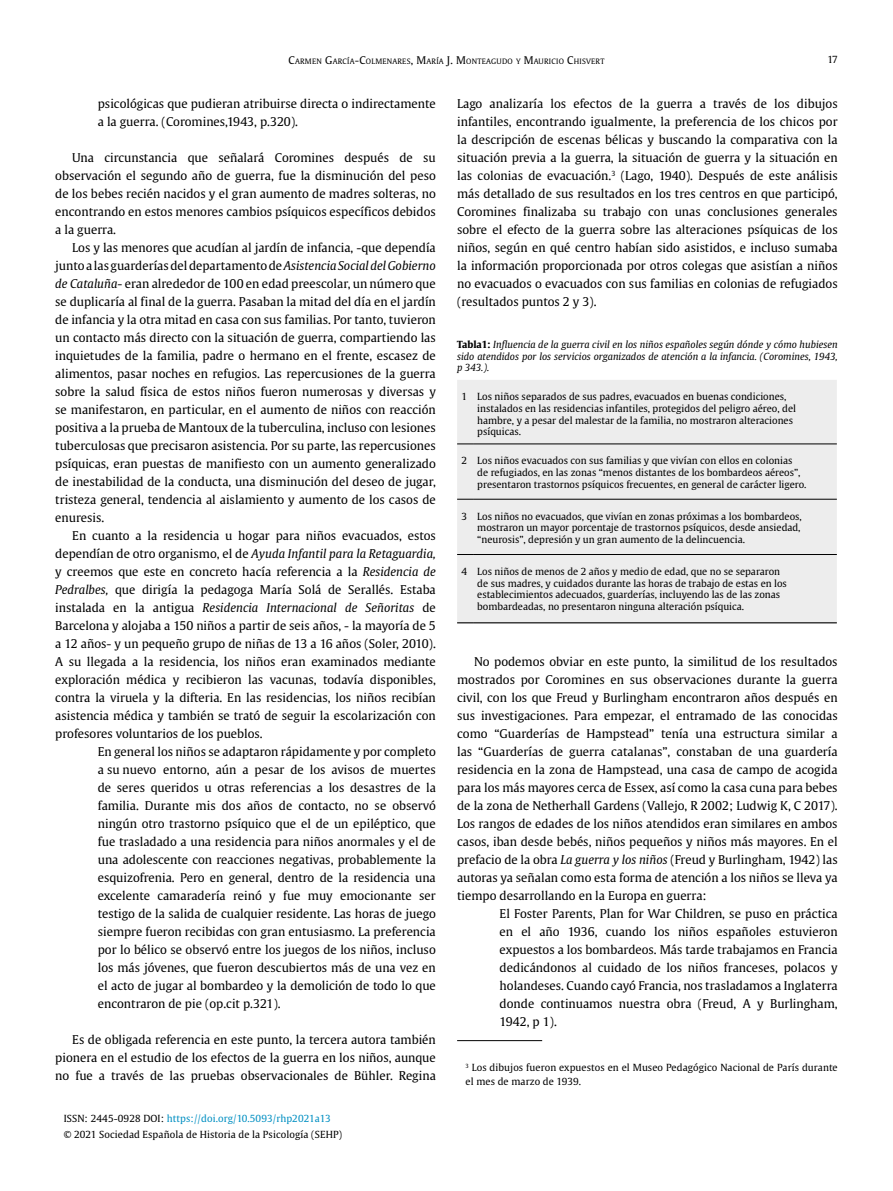
<style>
.page{position:relative;width:893px;height:1191px;background:#fff}
.page>*{position:absolute;margin:0;border:0;box-sizing:border-box;transform-origin:0 0}
.t1{font:12px/18px "Gulliver";color:#000;text-align:justify}
.t2{font:9.75px/11.7px "Gulliver";color:#000}
.t3{font:italic 9.75px/11.7px "Gulliver";color:#000;text-align:justify}
.t4{font:7.35px "Gulliver";letter-spacing:.035em;color:#000}
.s1{font-size:10.5px}
.s2{font-style:italic}
.s3{color:#008fc2}
.s4{font-weight:700;font-style:normal}
</style>
<div class="page">
<hr style="left:457px;top:1040px;width:85px;height:1px;background:#000">
<div style="left:457px;top:380px;width:380px;height:242px;background:#ededed"></div>
<svg style="left:457px;top:622px;width:16px;height:1px"></svg>
<hr style="left:473px;top:622px;width:364px;height:1px;background:#000">
<svg style="left:457px;top:554px;width:16px;height:1px"></svg>
<hr style="left:473px;top:554px;width:364px;height:1px;background:#000">
<svg style="left:457px;top:499px;width:16px;height:1px"></svg>
<hr style="left:473px;top:499px;width:364px;height:1px;background:#000">
<svg style="left:457px;top:443px;width:16px;height:1px"></svg>
<hr style="left:473px;top:443px;width:364px;height:1px;background:#000">
<p class="t4" style="left:288px;top:56px;width:318px"><span class="s1">C</span>ARMEN <span class="s1">G</span>ARCÍA<span class="s1">-C</span>OLMENARES<span class="s1">, M</span>ARÍA <span class="s1">J. M</span>ONTEAGUDO Y <span class="s1">M</span>AURICIO <span class="s1">C</span>HISVERT</p>
<p class="t2" style="left:827px;top:54px;width:12px">17</p>
<p class="t1" style="left:98px;top:95px;width:340px">psicológicas que pudieran atribuirse directa o indirectamente a la guerra. (Coromines,1943, p.320).</p>
<p class="t1" style="left:55px;top:149px;width:382px;text-indent:17px">Una circunstancia que señalará Coromines después de su observación el segundo año de guerra, fue la disminución del peso de los bebes recién nacidos y el gran aumento de madres solteras, no encontrando en estos menores cambios psíquicos específicos debidos a la guerra.</p>
<p class="t1" style="left:55px;top:239px;width:382px;text-indent:17px">Los y las menores que acudían al jardín de infancia, -que dependía junto a las guarderías del departamento de <span class="s2">Asistencia Social del Gobierno de Cataluña</span>- eran alrededor de 100 en edad preescolar, un número que se duplicaría al final de la guerra. Pasaban la mitad del día en el jardín de infancia y la otra mitad en casa con sus familias. Por tanto, tuvieron un contacto más directo con la situación de guerra, compartiendo las inquietudes de la familia, padre o hermano en el frente, escasez de alimentos, pasar noches en refugios. Las repercusiones de la guerra sobre la salud física de estos niños fueron numerosas y diversas y se manifestaron, en particular, en el aumento de niños con reacción positiva a la prueba de Mantoux de la tuberculina, incluso con lesiones tuberculosas que precisaron asistencia. Por su parte, las repercusiones psíquicas, eran puestas de manifiesto con un aumento generalizado de inestabilidad de la conducta, una disminución del deseo de jugar, tristeza general, tendencia al aislamiento y aumento de los casos de enuresis.</p>
<p class="t1" style="left:55px;top:527px;width:382px;text-indent:17px">En cuanto a la residencia u hogar para niños evacuados, estos dependían de otro organismo, el de <span class="s2">Ayuda Infantil para la Retaguardia, </span>y creemos que este en concreto hacía referencia a la <span class="s2">Residencia de Pedralbes,</span> que dirigía la pedagoga María Solá de Serallés. Estaba instalada en la antigua <span class="s2">Residencia Internacional de Señoritas</span> de Barcelona y alojaba a 150 niños a partir de seis años, - la mayoría de 5 a 12 años- y un pequeño grupo de niñas de 13 a 16 años (Soler, 2010).<br>A su llegada a la residencia, los niños eran examinados mediante exploración médica y recibieron las vacunas, todavía disponibles, contra la viruela y la difteria. En las residencias, los niños recibían asistencia médica y también se trató de seguir la escolarización con profesores voluntarios de los pueblos.</p>
<p class="t1" style="left:98px;top:743px;width:340px">En general los niños se adaptaron rápidamente y por completo a su nuevo entorno, aún a pesar de los avisos de muertes de seres queridos u otras referencias a los desastres de la familia. Durante mis dos años de contacto, no se observó ningún otro trastorno psíquico que el de un epiléptico, que fue trasladado a una residencia para niños anormales y el de una adolescente con reacciones negativas, probablemente la esquizofrenia. Pero en general, dentro de la residencia una excelente camaradería reinó y fue muy emocionante ser testigo de la salida de cualquier residente. Las horas de juego siempre fueron recibidas con gran entusiasmo. La preferencia por lo bélico se observó entre los juegos de los niños, incluso los más jóvenes, que fueron descubiertos más de una vez en el acto de jugar al bombardeo y la demolición de todo lo que encontraron de pie (op.cit p.321).</p>
<p class="t1" style="left:55px;top:1031px;width:382px;text-indent:17px">Es de obligada referencia en este punto, la tercera autora también pionera en el estudio de los efectos de la guerra en los niños, aunque no fue a través de las pruebas observacionales de Bühler. Regina</p>
<p class="t2" style="left:64px;top:1110px;width:280px;line-height:15.6px">ISSN: 2445-0928 DOI: <span class="s3">https://doi.org/10.5093/rhp2021a13<br></span>© 2021 Sociedad Española de Historia de la Psicología (SEHP)</p>
<p class="t1" style="left:457px;top:95px;width:382px">Lago analizaría los efectos de la guerra a través de los dibujos infantiles, encontrando igualmente, la preferencia de los chicos por la descripción de escenas bélicas y buscando la comparativa con la situación previa a la guerra, la situación de guerra y la situación en las colonias de evacuación.<sup>3</sup> (Lago, 1940). Después de este análisis más detallado de sus resultados en los tres centros en que participó, Coromines finalizaba su trabajo con unas conclusiones generales sobre el efecto de la guerra sobre las alteraciones psíquicas de los niños, según en qué centro habían sido asistidos, e incluso sumaba la información proporcionada por otros colegas que asistían a niños no evacuados o evacuados con sus familias en colonias de refugiados (resultados puntos 2 y 3).</p>
<p class="t3" style="left:457px;top:338px;width:382px"><span class="s4">Tabla1:</span> Influencia de la guerra civil en los niños españoles según dónde y cómo hubiesen sido atendidos por los servicios organizados de atención a la infancia. (Coromines, 1943, p 343.).</p>
<p class="t2" style="left:477px;top:391px;width:320px;text-indent:-16px">1 Los niños separados de sus padres, evacuados en buenas condiciones, instalados en las residencias infantiles, protegidos del peligro aéreo, del hambre, y a pesar del malestar de la familia, no mostraron alteraciones psíquicas.</p>
<p class="t2" style="left:477px;top:455px;width:331px;text-indent:-16px">2 Los niños evacuados con sus familias y que vivían con ellos en colonias<br>de refugiados, en las zonas “menos distantes de los bombardeos aéreos”, presentaron trastornos psíquicos frecuentes, en general de carácter ligero.</p>
<p class="t2" style="left:477px;top:510px;width:326px;text-indent:-16px">3 Los niños no evacuados, que vivían en zonas próximas a los bombardeos, mostraron un mayor porcentaje de trastornos psíquicos, desde ansiedad, “neurosis”, depresión y un gran aumento de la delincuencia.</p>
<p class="t2" style="left:477px;top:565px;width:311px;text-indent:-16px">4 Los niños de menos de 2 años y medio de edad, que no se separaron de sus madres, y cuidados durante las horas de trabajo de estas en los establecimientos adecuados, guarderías, incluyendo las de las zonas bombardeadas, no presentaron ninguna alteración psíquica.</p>
<p class="t1" style="left:457px;top:653px;width:382px;text-indent:17px">No podemos obviar en este punto, la similitud de los resultados mostrados por Coromines en sus observaciones durante la guerra civil, con los que Freud y Burlingham encontraron años después en sus investigaciones. Para empezar, el entramado de las conocidas como “Guarderías de Hampstead” tenía una estructura similar a las “Guarderías de guerra catalanas”, constaban de una guardería residencia en la zona de Hampstead, una casa de campo de acogida para los más mayores cerca de Essex, así como la casa cuna para bebes de la zona de Netherhall Gardens (Vallejo, R 2002; Ludwig K, C 2017).<br>Los rangos de edades de los niños atendidos eran similares en ambos casos, iban desde bebés, niños pequeños y niños más mayores. En el prefacio de la obra <span class="s2">La guerra y los niños</span> (Freud y Burlingham, 1942) las autoras ya señalan como esta forma de atención a los niños se lleva ya tiempo desarrollando en la Europa en guerra:</p>
<p class="t1" style="left:500px;top:905px;width:340px">El Foster Parents, Plan for War Children, se puso en práctica en el año 1936, cuando los niños españoles estuvieron expuestos a los bombardeos. Más tarde trabajamos en Francia dedicándonos al cuidado de los niños franceses, polacos y holandeses. Cuando cayó Francia, nos trasladamos a Inglaterra donde continuamos nuestra obra (Freud, A y Burlingham, 1942, p 1).</p>
<p class="t2" style="left:466px;top:1060px;width:374px;line-height:13.5px"><sup>3</sup> Los dibujos fueron expuestos en el Museo Pedagógico Nacional de París durante el mes de marzo de 1939.</p>
</div>
